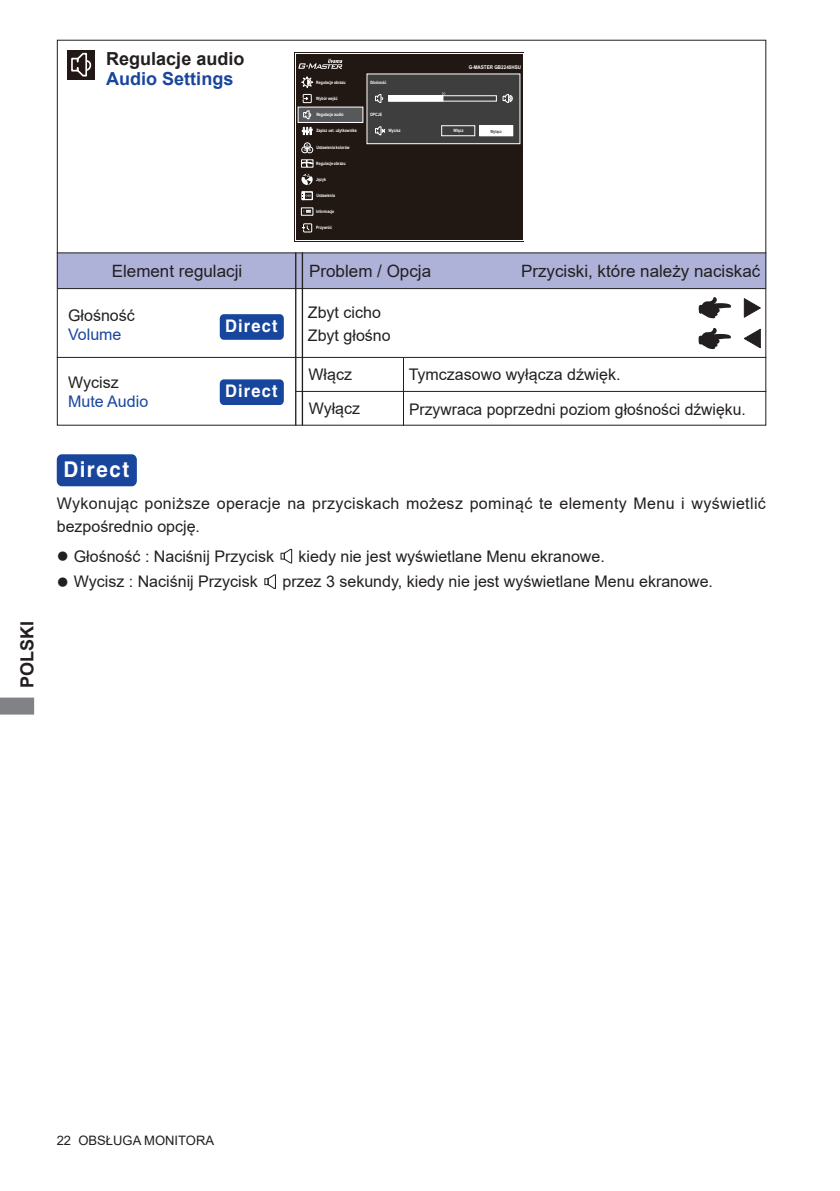
<style>
.page{position:relative;width:840px;height:1191px;background:#fff}
.page>*{position:absolute;margin:0;border:0;box-sizing:border-box;transform-origin:0 0}
.t1{font:700 21.6px "Helvetica";letter-spacing:.075em;color:#fff;scale:.95 1}
.t2{font:700 18px "Arial";color:#231f20}
.t3{font:700 18px "Arial";color:#18469d}
.t4{font:700 17.4px "Helvetica";letter-spacing:.075em;color:#fff;scale:.95 1}
.t5{font:17px "Arial";color:#231f20}
.t6{font:16px/22.6px "Arial";color:#231f20}
.t7{font:16px/22.6px "Arial";letter-spacing:.02em;color:#231f20}
.t8{font:16px "Arial";color:#18469d}
.t9{font:13px "Arial";color:#231f20}
.t10{font:700 5px "Arial";color:#fff;scale:.9 1}
.t11{font:700 4.4px "Arial";color:#fff;scale:.8 1}
.t12{font:700 4.2px "Arial";color:#3e3e3f;scale:.8 1}
</style>
<div class="page">
<svg style="left:0;top:697px;width:34px;height:17px"></svg>
<div style="left:57px;top:253px;width:708px;height:36px;background:#aeb2d8;border:2px solid #aeb2d8"></div>
<hr style="left:57px;top:288px;width:708px;height:1px;background:#231f20">
<hr style="left:57px;top:252px;width:708px;height:1px;background:#231f20">
<hr style="left:295px;top:252px;width:1px;height:173px;background:#231f20">
<hr style="left:301px;top:252px;width:2px;height:173px;background:#231f20">
<hr style="left:57px;top:357px;width:708px;height:1px;background:#231f20">
<hr style="left:295px;top:391px;width:470px;height:1px;background:#231f20">
<hr style="left:403px;top:358px;width:1px;height:68px;background:#231f20">
<div style="left:220px;top:315px;width:63px;height:24px;background:#18469d;border-radius:3px"></div>
<div style="left:220px;top:314px;width:64px;height:26px;border:2px solid #18469d;border-radius:3px"></div>
<div style="left:220px;top:380px;width:63px;height:24px;background:#18469d;border-radius:3px"></div>
<div style="left:220px;top:379px;width:64px;height:26px;border:2px solid #18469d;border-radius:3px"></div>
<svg style="left:289px;top:548px;width:4px;height:16px"></svg>
<svg style="left:280px;top:549px;width:12px;height:14px"></svg>
<svg style="left:264px;top:574px;width:12px;height:15px"></svg>
<div style="left:58px;top:455px;width:78px;height:30px;background:#18469d;border-radius:4px"></div>
<div style="left:57px;top:454px;width:80px;height:32px;border:2px solid #18469d;border-radius:4px"></div>
<svg style="left:698px;top:297px;width:33px;height:21px"></svg>
<svg style="left:743px;top:329px;width:17px;height:19px"></svg>
<svg style="left:743px;top:298px;width:17px;height:20px"></svg>
<svg style="left:698px;top:328px;width:33px;height:21px"></svg>
<div style="left:67px;top:50px;width:28px;height:29px;background:#231815"></div>
<svg style="left:71px;top:52px;width:21px;height:25px"></svg>
<div style="left:296px;top:54px;width:226px;height:185px;background:#211814"></div>
<div style="left:298px;top:107px;width:65px;height:15px;background:#57585a"></div>
<div style="left:297px;top:107px;width:66px;height:16px;border:1px solid #fff"></div>
<div style="left:367px;top:74px;width:152px;height:70px;background:#3e3e3f"></div>
<div style="left:366px;top:74px;width:154px;height:70px;border:1px solid #fff"></div>
<svg style="left:301px;top:77px;width:11px;height:11px"></svg>
<svg style="left:301px;top:160px;width:12px;height:7px"></svg>
<div style="left:301px;top:147px;width:7px;height:6px;border:1px solid #fff;border-radius:50%"></div>
<div style="left:306px;top:147px;width:7px;height:6px;border:1px solid #fff;border-radius:50%"></div>
<svg style="left:303px;top:143px;width:7px;height:8px"></svg>
<svg style="left:301px;top:174px;width:11px;height:11px"></svg>
<div style="left:303px;top:223px;width:9px;height:9px;border:1px solid #fff"></div>
<svg style="left:302px;top:225px;width:8px;height:6px"></svg>
<div style="left:303px;top:94px;width:8px;height:9px;border:1px solid #fff"></div>
<svg style="left:303px;top:110px;width:8px;height:9px"></svg>
<div style="left:301px;top:191px;width:11px;height:9px;border:1px solid #fff"></div>
<svg style="left:302px;top:192px;width:8px;height:8px"></svg>
<svg style="left:303px;top:210px;width:8px;height:3px"></svg>
<svg style="left:302px;top:127px;width:10px;height:8px"></svg>
<svg style="left:298px;top:59px;width:44px;height:10px"></svg>
<div style="left:388px;top:96px;width:54px;height:5px;background:#fff"></div>
<div style="left:388px;top:95px;width:55px;height:6px;border:1px solid #fff"></div>
<div style="left:388px;top:95px;width:108px;height:6px;border:1px solid #fff"></div>
<div style="left:441px;top:125px;width:34px;height:11px;border:1px solid #fff"></div>
<div style="left:479px;top:126px;width:33px;height:10px;background:#fff"></div>
<div style="left:479px;top:125px;width:34px;height:11px;border:1px solid #fff"></div>
<svg style="left:502px;top:94px;width:10px;height:9px"></svg>
<svg style="left:375px;top:94px;width:8px;height:9px"></svg>
<svg style="left:375px;top:126px;width:10px;height:9px"></svg>
<p class="t2" style="left:14px;top:688px;width:69px;rotate:-90deg">POLSKI</p>
<p class="t2" style="left:106px;top:46px;width:140px">Regulacje audio</p>
<p class="t3" style="left:106px;top:66px;width:129px">Audio Settings</p>
<p class="t11" style="left:316px;top:79px;width:38px">Regulacje obrazu</p>
<p class="t11" style="left:316px;top:96px;width:29px">Wybór wejść</p>
<p class="t11" style="left:316px;top:112px;width:36px">Regulacje audio</p>
<p class="t11" style="left:316px;top:128px;width:52px">Zapisz ust. użytkownika</p>
<p class="t11" style="left:316px;top:144px;width:43px">Ustawienia kolorów</p>
<p class="t11" style="left:316px;top:176px;width:14px">Język</p>
<p class="t11" style="left:316px;top:160px;width:38px">Regulacje obrazu</p>
<p class="t11" style="left:316px;top:192px;width:25px">Ustawienia</p>
<p class="t11" style="left:316px;top:209px;width:24px">Informacje</p>
<p class="t11" style="left:316px;top:225px;width:21px">Przywróć</p>
<p class="t11" style="left:370px;top:79px;width:22px">Głośność</p>
<p class="t11" style="left:370px;top:112px;width:17px">OPCJE</p>
<p class="t11" style="left:388px;top:128px;width:16px">Wycisz</p>
<p class="t10" style="left:468px;top:63px;width:60px">G-MASTER GB2245HSU</p>
<p class="t11" style="left:453px;top:128px;width:14px">Włącz</p>
<p class="t12" style="left:490px;top:128px;width:15px">Wyłącz</p>
<p class="t5" style="left:112px;top:259px;width:132px">Element regulacji</p>
<p class="t5" style="left:309px;top:259px;width:123px">Problem / Opcja</p>
<p class="t5" style="left:520px;top:259px;width:241px">Przyciski, które należy naciskać</p>
<p class="t6" style="left:68px;top:304px;width:68px">Głośność</p>
<p class="t8" style="left:68px;top:323px;width:55px">Volume</p>
<p class="t6" style="left:68px;top:371px;width:52px">Wycisz</p>
<p class="t8" style="left:68px;top:390px;width:82px">Mute Audio</p>
<h1 class="t1" style="left:63px;top:456px;width:71px">Direct</h1>
<p class="t4" style="left:225px;top:315px;width:57px">Direct</p>
<p class="t4" style="left:225px;top:380px;width:57px">Direct</p>
<p class="t6" style="left:308px;top:301px;width:84px">Zbyt cicho<br>Zbyt głośno</p>
<p class="t6" style="left:308px;top:363px;width:45px">Włącz</p>
<p class="t6" style="left:308px;top:396px;width:53px">Wyłącz</p>
<p class="t6" style="left:408px;top:363px;width:213px">Tymczasowo wyłącza dźwięk.</p>
<p class="t6" style="left:409px;top:397px;width:338px">Przywraca poprzedni poziom głośności dźwięku.</p>
<p class="t7" style="left:57px;top:492px;width:710px">Wykonując poniższe operacje na przyciskach możesz pominąć te elementy Menu i wyświetlić bezpośrednio opcję.</p>
<p class="t6" style="left:57px;top:544px;width:219px">● Głośność : Naciśnij Przycisk</p>
<p class="t6" style="left:298px;top:544px;width:307px">kiedy nie jest wyświetlane Menu ekranowe.</p>
<p class="t6" style="left:57px;top:570px;width:202px">● Wycisz : Naciśnij Przycisk</p>
<p class="t6" style="left:282px;top:570px;width:432px">przez 3 sekundy, kiedy nie jest wyświetlane Menu ekranowe.</p>
<p class="t9" style="left:57px;top:1131px;width:159px">22 OBSŁUGA MONITORA</p>
</div>
